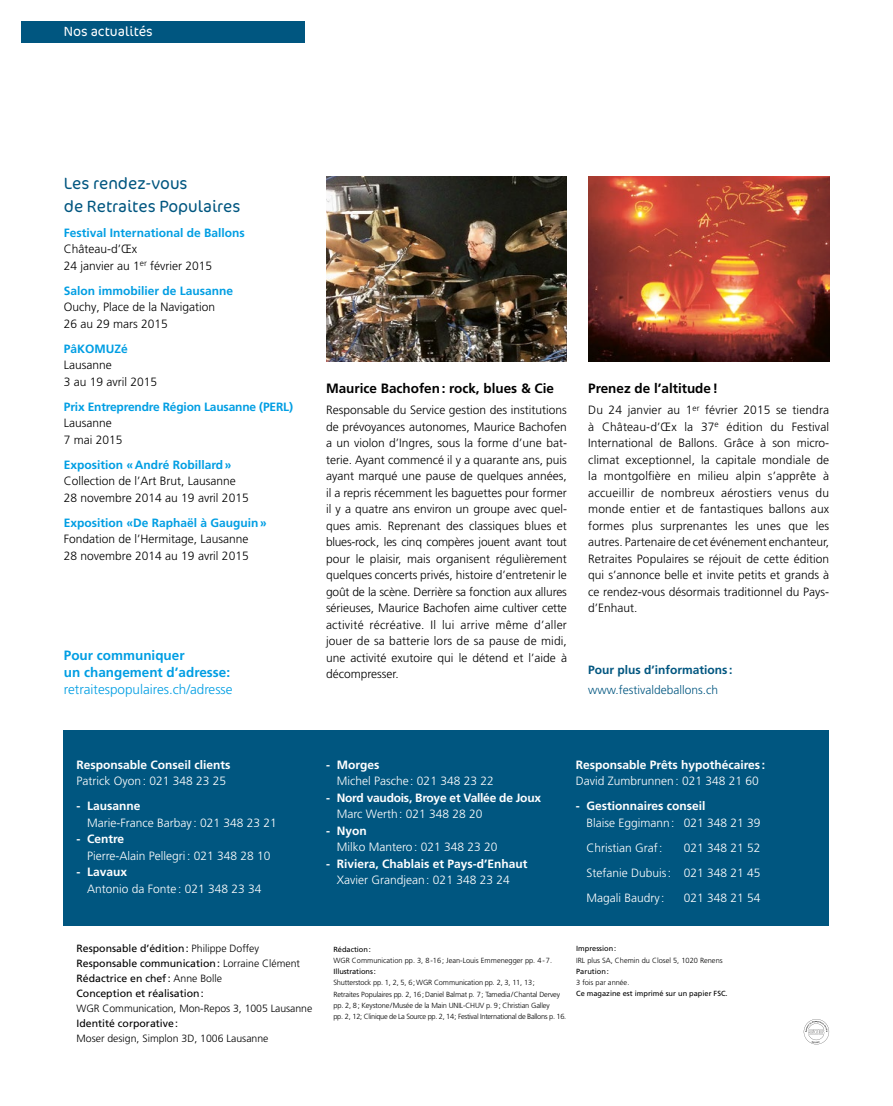
<style>
.page{position:relative;width:893px;height:1106px;background:#fff}
.page>*{position:absolute;margin:0;border:0;box-sizing:border-box;transform-origin:0 0}
.t1{font:300 16.5px/22.5px "Cocon";color:#005680}
.t2{font:700 13.5px "Frutiger";color:#000}
.t3{font:700 13.5px/16.5px "Frutiger";color:#009ee3}
.t4{font:300 13.5px "Frutiger";color:#009ee3}
.t5{font:300 13.5px "Cocon";color:#fff}
.t6{font:300 12px/16.5px "Frutiger";color:#000}
.t7{font:300 12px/25px "Frutiger";color:#fff}
.t8{font:700 12px "Frutiger";color:#009ee3}
.t9{font:700 12px "Frutiger";color:#fff}
.t10{font:700 12px "Frutiger";letter-spacing:-.02em;color:#fff}
.t11{font:300 12px "Frutiger";color:#005680}
.t12{font:700 12px "Frutiger";color:#005680}
.t13{font:10.5px/15px "Frutiger";color:#000}
.t14{font:300 10.5px "Frutiger";letter-spacing:-.005em;color:#000}
.t15{font:300 7.5px/11.1px "Frutiger";letter-spacing:-.02em;color:#000}
.t16{font:300 7.5px "Frutiger";color:#000}
.t17{font:7.5px "Frutiger";color:#000}
.s1{font-weight:300}
</style>
<div class="page">
<img style="left:588px;top:176px;width:241px;height:185px">
<img style="left:326px;top:176px;width:241px;height:185px">
<div style="left:21px;top:21px;width:284px;height:22px;background:#005680"></div>
<div style="left:64px;top:730px;width:765px;height:195px;background:#005680"></div>
<svg style="left:804px;top:1019px;width:25px;height:25px"></svg>
<p class="t5" style="left:64px;top:24px;width:91px">Nos actualités</p>
<h1 class="t1" style="left:64px;top:173px;width:178px">Les rendez-vous<br>de Retraites Populaires</h1>
<p class="t8" style="left:64px;top:225px;width:182px">Festival International de Ballons</p>
<p class="t6" style="left:64px;top:241px;width:150px">Château-d’Œx<br>24 janvier au 1<sup>er</sup> février 2015</p>
<p class="t8" style="left:64px;top:283px;width:171px">Salon immobilier de Lausanne</p>
<p class="t6" style="left:64px;top:299px;width:153px">Ouchy, Place de la Navigation<br>26 au 29 mars 2015</p>
<p class="t8" style="left:64px;top:341px;width:66px">PâKOMUZé</p>
<p class="t6" style="left:64px;top:357px;width:95px">Lausanne<br>3 au 19 avril 2015</p>
<p class="t8" style="left:64px;top:399px;width:231px">Prix Entreprendre Région Lausanne (PERL)</p>
<p class="t6" style="left:64px;top:415px;width:60px">Lausanne<br>7 mai 2015</p>
<p class="t8" style="left:64px;top:457px;width:169px">Exposition «André Robillard»</p>
<p class="t6" style="left:64px;top:473px;width:186px">Collection de l’Art Brut, Lausanne<br>28 novembre 2014 au 19 avril 2015</p>
<p class="t8" style="left:64px;top:515px;width:204px">Exposition «De Raphaël à Gauguin»</p>
<p class="t6" style="left:64px;top:531px;width:186px">Fondation de l’Hermitage, Lausanne<br>28 novembre 2014 au 19 avril 2015</p>
<p class="t3" style="left:64px;top:647px;width:168px">Pour communiquer<br>un changement d’adresse:</p>
<p class="t4" style="left:64px;top:681px;width:170px">retraitespopulaires.ch/adresse</p>
<p class="t2" style="left:326px;top:381px;width:229px">Maurice Bachofen: rock, blues &amp; Cie</p>
<p class="t6" style="left:326px;top:402px;width:242px;text-align:justify">Responsable du Service gestion des institutions de prévoyances autonomes, Maurice Bachofen a un violon d’Ingres, sous la forme d’une bat&shy;terie. Ayant commencé il y a quarante ans, puis ayant marqué une pause de quelques années, il a repris récemment les baguettes pour former il y a quatre ans environ un groupe avec quel&shy;ques amis. Reprenant des classiques blues et blues-rock, les cinq compères jouent avant tout pour le plaisir, mais organisent régulièrement quelques concerts privés, histoire d’entretenir le goût de la scène. Derrière sa fonction aux allures sérieuses, Maurice Bachofen aime cultiver cette activité récréative. Il lui arrive même d’aller jouer de sa batterie lors de sa pause de midi, une activité exutoire qui le détend et l’aide à décompresser.</p>
<p class="t2" style="left:588px;top:381px;width:131px">Prenez de l’altitude!</p>
<p class="t6" style="left:588px;top:402px;width:242px;text-align:justify">Du 24 janvier au 1<sup>er</sup> février 2015 se tiendra à Château-d’Œx la 37<sup>e</sup> édition du Festival International de Ballons. Grâce à son micro&shy;climat exceptionnel, la capitale mondiale de la montgolfière en milieu alpin s’apprête à accueillir de nombreux aérostiers venus du monde entier et de fantastiques ballons aux formes plus surprenantes les unes que les autres. Partenaire de cet événement enchanteur, Retraites Populaires se réjouit de cette édition qui s’annonce belle et invite petits et grands à ce rendez-vous désormais traditionnel du Pays&shy;d’Enhaut.</p>
<p class="t12" style="left:588px;top:662px;width:146px">Pour plus d’informations :</p>
<p class="t11" style="left:588px;top:683px;width:132px">www.festivaldeballons.ch</p>
<p class="t9" style="left:77px;top:757px;width:156px">Responsable Conseil clients</p>
<p class="t7" style="left:77px;top:768px;width:151px">Patrick Oyon: 021 348 23 25</p>
<p class="t9" style="left:77px;top:799px;width:65px">- Lausanne</p>
<p class="t7" style="left:87px;top:810px;width:191px">Marie-France Barbay : 021 348 23 21</p>
<p class="t9" style="left:77px;top:832px;width:49px">- Centre</p>
<p class="t7" style="left:87px;top:843px;width:185px">Pierre-Alain Pellegri: 021 348 28 10</p>
<p class="t9" style="left:77px;top:865px;width:52px">- Lavaux</p>
<p class="t7" style="left:87px;top:876px;width:176px">Antonio da Fonte: 021 348 23 34</p>
<p class="t9" style="left:326px;top:757px;width:55px">- Morges</p>
<p class="t7" style="left:337px;top:768px;width:158px">Michel Pasche: 021 348 23 22</p>
<p class="t10" style="left:326px;top:790px;width:216px">- Nord vaudois, Broye et Vallée de Joux</p>
<p class="t7" style="left:337px;top:801px;width:147px">Marc Werth: 021 348 28 20</p>
<p class="t9" style="left:326px;top:823px;width:42px">- Nyon</p>
<p class="t7" style="left:337px;top:834px;width:162px">Milko Mantero: 021 348 23 20</p>
<p class="t9" style="left:326px;top:856px;width:203px">- Riviera, Chablais et Pays-d’Enhaut</p>
<p class="t7" style="left:337px;top:867px;width:174px">Xavier Grandjean: 021 348 23 24</p>
<p class="t9" style="left:576px;top:757px;width:191px">Responsable Prêts hypothécaires :</p>
<p class="t7" style="left:576px;top:768px;width:184px">David Zumbrunnen: 021 348 21 60</p>
<p class="t9" style="left:576px;top:799px;width:131px">- Gestionnaires conseil</p>
<p class="t7" style="left:586px;top:810px;width:176px">Blaise Eggimann: 021 348 21 39<br>Christian Graf:</p>
<p class="t7" style="left:586px;top:835px;width:176px;text-align:justify;text-indent:97px">021 348 21 52<br>Stefanie Dubuis: 021 348 21 45<br>Magali Baudry :</p>
<p class="t7" style="left:684px;top:885px;width:78px">021 348 21 54</p>
<p class="t13" style="left:77px;top:940px;width:225px">Responsable d’édition: <span class="s1">Philippe Doffey </span>Responsable communication: <span class="s1">Lorraine Clément </span>Rédactrice en chef: <span class="s1">Anne Bolle<br></span>Conception et réalisation:</p>
<p class="t14" style="left:77px;top:1002px;width:237px">WGR Communication, Mon-Repos 3, 1005 Lausanne</p>
<p class="t13" style="left:77px;top:1015px;width:103px">Identité corporative:</p>
<p class="t14" style="left:77px;top:1032px;width:193px">Moser design, Simplon 3D, 1006 Lausanne</p>
<p class="t17" style="left:333px;top:945px;width:39px">Rédaction:</p>
<p class="t16" style="left:333px;top:956px;width:220px">WGR Communication pp. 3, 8-16; Jean-Louis Emmenegger pp. 4-7.</p>
<p class="t17" style="left:333px;top:967px;width:44px">Illustrations:</p>
<p class="t15" style="left:333px;top:977px;width:234px">Shutterstock pp. 1, 2, 5, 6; WGR Communication pp. 2, 3, 11, 13;<br>Retraites Populaires pp. 2, 16; Daniel Balmat p. 7; Tamedia/Chantal Dervey pp. 2, 8; Keystone/Musée de la Main UNIL-CHUV p. 9; Christian Galley<br>pp. 2, 12; Clinique de La Source pp. 2, 14; Festival International de Ballons p. 16.</p>
<p class="t17" style="left:576px;top:944px;width:42px">Impression:</p>
<p class="t16" style="left:576px;top:955px;width:148px">IRL plus SA, Chemin du Closel 5, 1020 Renens</p>
<p class="t17" style="left:576px;top:966px;width:34px">Parution:</p>
<p class="t16" style="left:576px;top:978px;width:55px">3 fois par année.</p>
<p class="t17" style="left:576px;top:989px;width:153px">Ce magazine est imprimé sur un papier FSC.</p>
</div>
